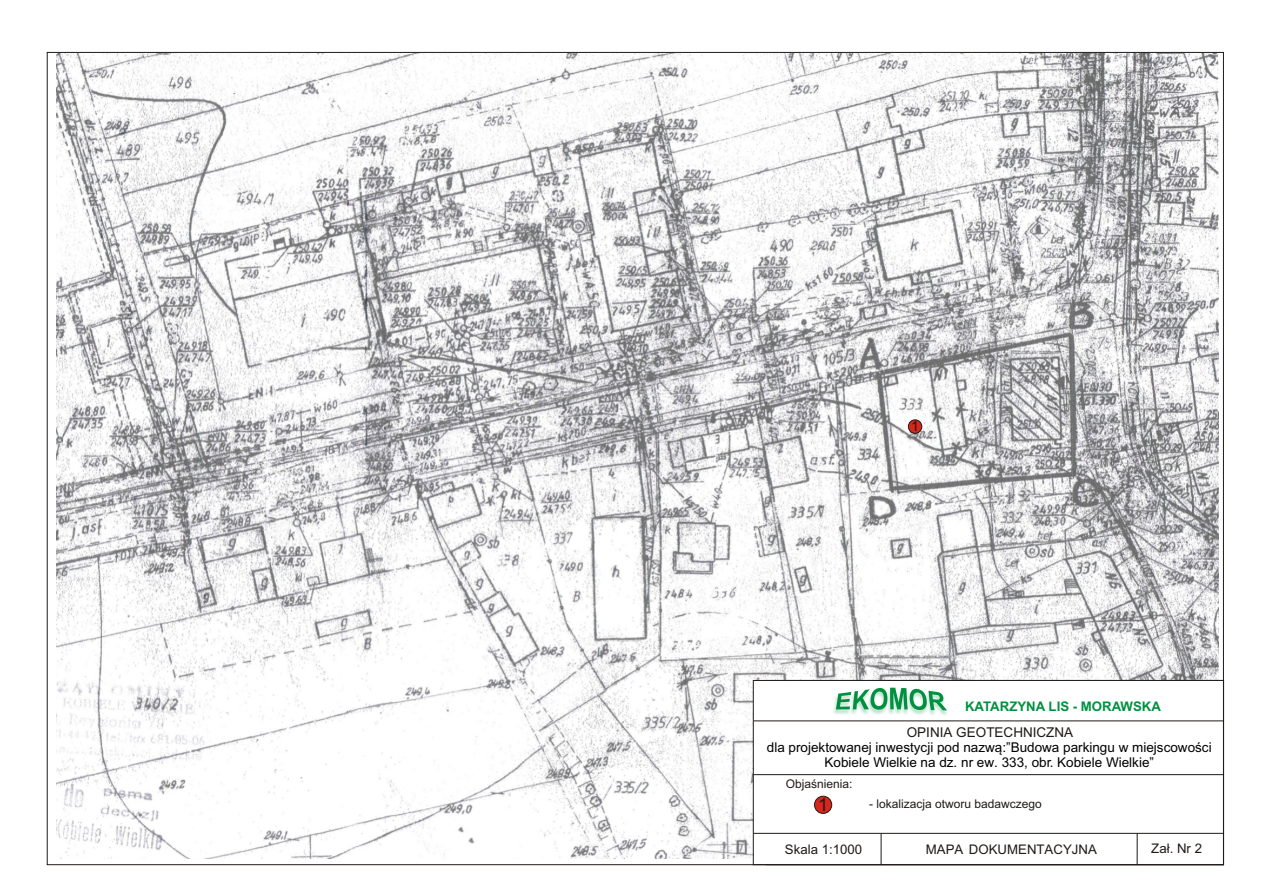
<style>
.page{position:relative;width:1263px;height:894px;background:#fff}
.page>*{position:absolute;margin:0;border:0;box-sizing:border-box;transform-origin:0 0}
.t1{font:18.15px "Arial CE";color:#1f1a17}
.t2{font:14.25px "Arial CE";color:#1f1a17}
.t3{font:13.5px/15.1px "Arial CE";color:#000;text-align:center}
.t4{font:13.5px "Arial CE";color:#1f1a17}
.t5{font:13.2px "Arial CE";color:#1f1a17}
.t6{font:700 13.2px "Arial CE";color:#009140}
.t7{font:12px "Arial CE";color:#1f1a17}
</style>
<div class="page">
<img style="left:57px;top:54px;width:1162px;height:804px">
<div style="left:753px;top:680px;width:471px;height:185px;background:#fff;border:1px solid #1f1a17"></div>
<img style="left:833px;top:698px;width:114px;height:17px">
<svg style="left:836px;top:688px;width:111px;height:22px"></svg>
<hr style="left:754px;top:721px;width:470px;height:1px;background:#1f1a17">
<hr style="left:753px;top:833px;width:471px;height:1px;background:#1f1a17">
<hr style="left:1137px;top:833px;width:1px;height:32px;background:#1f1a17">
<hr style="left:753px;top:774px;width:471px;height:1px;background:#1f1a17">
<hr style="left:881px;top:833px;width:1px;height:32px;background:#1f1a17">
<div style="left:814px;top:796px;width:18px;height:18px;background:#d9261c;border:1px solid #1f1a17;border-radius:50%"></div>
<div style="left:908px;top:420px;width:14px;height:13px;background:#d9261c;border:1px solid #1f1a17;border-radius:50%"></div>
<p class="t2" style="left:911px;top:421px;width:9px">1</p>
<p class="t6" style="left:965px;top:701px;width:197px">KATARZYNA LIS - MORAWSKA</p>
<p class="t4" style="left:907px;top:727px;width:168px">OPINIA GEOTECHNICZNA</p>
<p class="t3" style="left:767px;top:741px;width:446px">dla projektowanej inwestycji pod nazw¹:”Budowa parkingu w miejscowoœci<br>Kobiele Wielkie na dz. nr ew. 333, obr. Kobiele Wielkie”</p>
<p class="t7" style="left:786px;top:779px;width:68px">Objaœnienia:</p>
<h1 class="t1" style="left:818px;top:798px;width:12px">1</h1>
<p class="t5" style="left:785px;top:844px;width:79px">Skala 1:1000</p>
<p class="t7" style="left:869px;top:799px;width:174px">- lokalizacja otworu badawczego</p>
<p class="t5" style="left:926px;top:845px;width:172px">MAPA DOKUMENTACYJNA</p>
<p class="t5" style="left:1151px;top:843px;width:52px">Za³. Nr 2</p>
</div>
